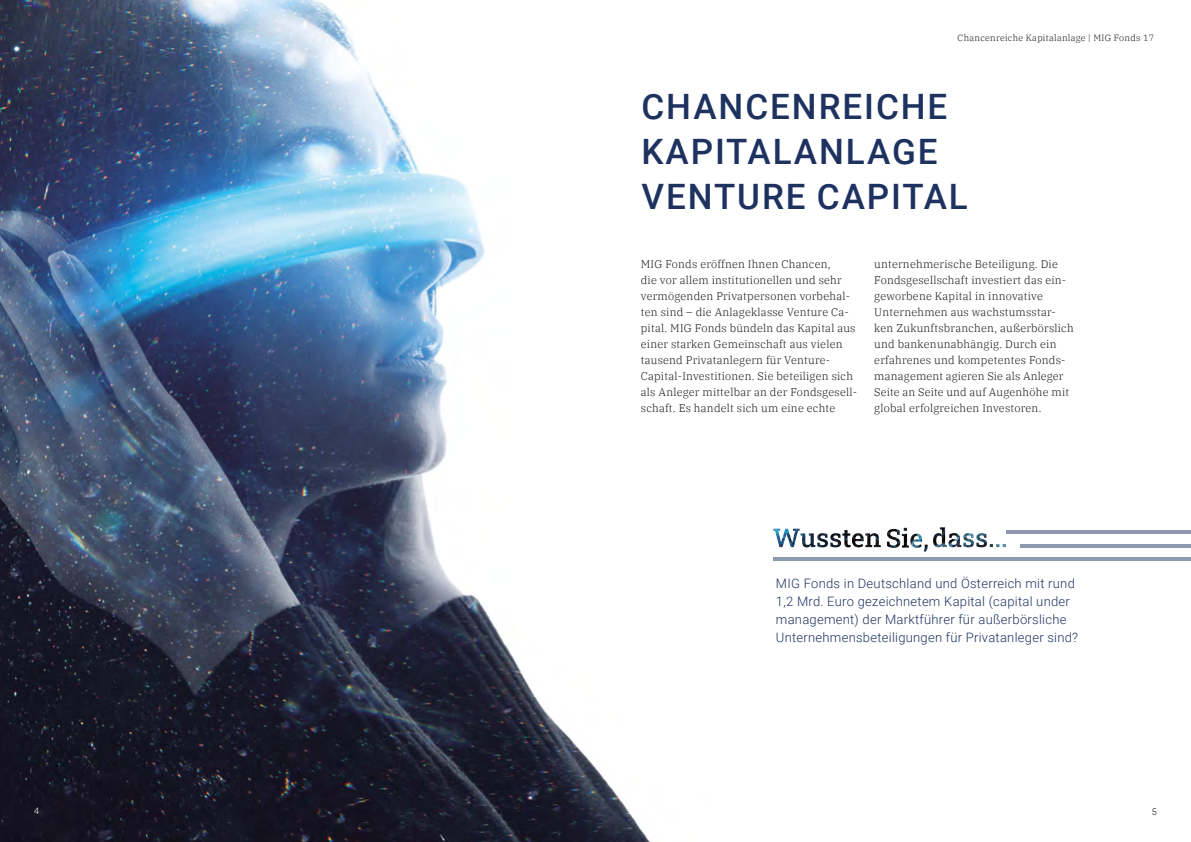
<style>
.page{position:relative;width:1191px;height:842px;background:#fff}
.page>*{position:absolute;margin:0;border:0;box-sizing:border-box;transform-origin:0 0}
.t1{font:500 35px/45px "Roboto";letter-spacing:.055em;color:#1e3260}
.t2{font:300 13px/18px "Roboto";letter-spacing:.02em;color:#1e3260}
.t3{font:300 11px/16px "IBM Plex Serif";letter-spacing:.02em;color:#131313}
.t4{font:300 9px "IBM Plex Serif";letter-spacing:.03em;color:#131313}
.t5{font:300 9px "Roboto";color:#000}
.t6{font:300 9px "Roboto";color:#fff}
</style>
<div class="page">
<img style="left:0;top:0;width:650px;height:842px">
<svg style="left:923px;top:533px;width:83px;height:19px"></svg>
<img style="left:773px;top:527px;width:188px;height:21px">
<hr style="left:773px;top:557px;width:418px;height:4px;background:#8e98af">
<hr style="left:1020px;top:544px;width:171px;height:3px;background:#1e3260">
<hr style="left:1006px;top:530px;width:185px;height:4px;background:#8e98af">
<p class="t6" style="left:34px;top:805px;width:6px">4</p>
<p class="t4" style="left:957px;top:31px;width:198px">Chancenreiche Kapitalanlage | MIG Fonds 17</p>
<h1 class="t1" style="left:641px;top:83px;width:328px">CHANCENREICHE<br>KAPITALANLAGE<br>VENTURE CAPITAL</h1>
<p class="t3" style="left:641px;top:255px;width:218px">MIG Fonds eröffnen Ihnen Chancen,<br>die vor allem institutionellen und sehr vermögenden Privatpersonen vorbehal&shy;ten sind – die Anlageklasse Venture Ca&shy;pital. MIG Fonds bündeln das Kapital aus einer starken Gemeinschaft aus vielen tausend Privatanlegern für Venture-Capital-Investitionen. Sie beteiligen sich als Anleger mittelbar an der Fondsgesell&shy;schaft. Es handelt sich um eine echte</p>
<p class="t3" style="left:874px;top:256px;width:201px">unternehmerische Beteiligung. Die Fondsgesellschaft investiert das ein&shy;geworbene Kapital in innovative Unternehmen aus wachstumsstar&shy;ken Zukunftsbranchen, außerbörslich und bankenunabhängig. Durch ein erfahrenes und kompetentes Fonds&shy;management agieren Sie als Anleger Seite an Seite und auf Augenhöhe mit global erfolgreichen Investoren.</p>
<p class="t2" style="left:776px;top:574px;width:304px">MIG Fonds in Deutschland und Österreich mit rund 1,2 Mrd. Euro gezeichnetem Kapital (capital under management) der Marktführer für außerbörsliche Unternehmensbeteiligungen für Privatanleger sind?</p>
<p class="t5" style="left:1152px;top:806px;width:6px">5</p>
</div>
